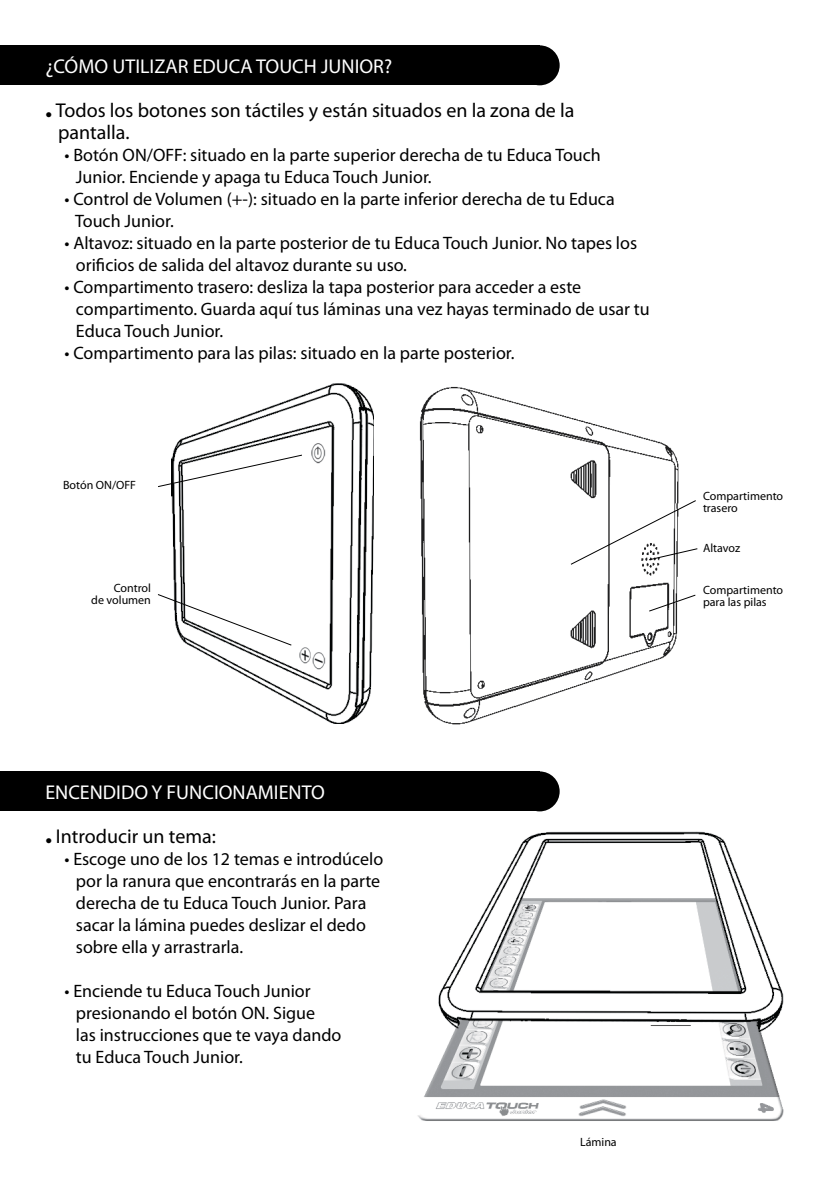
<style>
.page{position:relative;width:837px;height:1191px;background:#fff}
.page>*{position:absolute;margin:0;border:0;box-sizing:border-box;transform-origin:0 0}
.t1{font:20px/22px "Myriad Pro";color:#000}
.t2{font:20px "Myriad Pro";color:#fff}
.t3{font:18px/22px "Myriad Pro";color:#000}
.t4{font:12px/12px "Myriad Pro";color:#000}
.s1{font-size:24px}
</style>
<div class="page">
<img style="left:417px;top:831px;width:367px;height:290px">
<div style="left:0;top:45px;width:540px;height:40px;background:#000"></div>
<div style="left:520px;top:45px;width:40px;height:40px;background:#000;border-radius:50%"></div>
<div style="left:0;top:771px;width:540px;height:40px;background:#000"></div>
<div style="left:520px;top:771px;width:40px;height:40px;background:#000;border-radius:50%"></div>
<img style="left:172px;top:384px;width:202px;height:340px">
<img style="left:419px;top:386px;width:260px;height:339px">
<svg style="left:158px;top:454px;width:145px;height:33px"></svg>
<svg style="left:570px;top:500px;width:128px;height:65px"></svg>
<svg style="left:648px;top:594px;width:48px;height:18px"></svg>
<svg style="left:157px;top:594px;width:135px;height:52px"></svg>
<p class="t2" style="left:45px;top:55px;width:348px">¿CÓMO UTILIZAR EDUCA TOUCH JUNIOR?</p>
<p class="t1" style="left:58px;top:100px;width:518px;text-indent:-13px"><span class="s1">•</span> Todos los botones son táctiles y están situados en la zona de la pantalla.</p>
<p class="t3" style="left:76px;top:144px;width:526px;text-indent:-11px">• Botón ON/OFF: situado en la parte superior derecha de tu Educa Touch<br>Junior. Enciende y apaga tu Educa Touch Junior.</p>
<p class="t3" style="left:75px;top:188px;width:541px;text-indent:-11px">• Control de Volumen (+-): situado en la parte inferior derecha de tu Educa<br>Touch Junior.</p>
<p class="t3" style="left:76px;top:232px;width:563px;text-indent:-11px">• Altavoz: situado en la parte posterior de tu Educa Touch Junior. No tapes los orificios de salida del altavoz durante su uso.</p>
<p class="t3" style="left:76px;top:276px;width:575px;text-indent:-11px">• Compartimento trasero: desliza la tapa posterior para acceder a este compartimento. Guarda aquí tus láminas una vez hayas terminado de usar tu<br>Educa Touch Junior.</p>
<p class="t3" style="left:64px;top:342px;width:452px">• Compartimento para las pilas: situado en la parte posterior.</p>
<p class="t4" style="left:63px;top:479px;width:75px">Botón ON/OFF</p>
<p class="t4" style="left:91px;top:582px;width:61px;text-align:right">Control<br>de volumen</p>
<p class="t4" style="left:703px;top:490px;width:82px">Compartimento trasero</p>
<p class="t4" style="left:703px;top:542px;width:39px">Altavoz</p>
<p class="t4" style="left:703px;top:584px;width:82px">Compartimento para las pilas</p>
<p class="t2" style="left:45px;top:781px;width:281px">ENCENDIDO Y FUNCIONAMIENTO</p>
<p class="t1" style="left:45px;top:826px;width:172px"><span class="s1">•</span> Introducir un tema:</p>
<p class="t3" style="left:76px;top:848px;width:309px;text-indent:-11px">• Escoge uno de los 12 temas e introdúcelo por la ranura que encontrarás en la parte derecha de tu Educa Touch Junior. Para sacar la lámina puedes deslizar el dedo sobre ella y arrastrarla.</p>
<p class="t3" style="left:76px;top:980px;width:267px;text-indent:-11px">• Enciende tu Educa Touch Junior presionando el botón ON. Sigue<br>las instrucciones que te vaya dando tu Educa Touch Junior.</p>
<p class="t4" style="left:580px;top:1136px;width:38px">Lámina</p>
</div>
